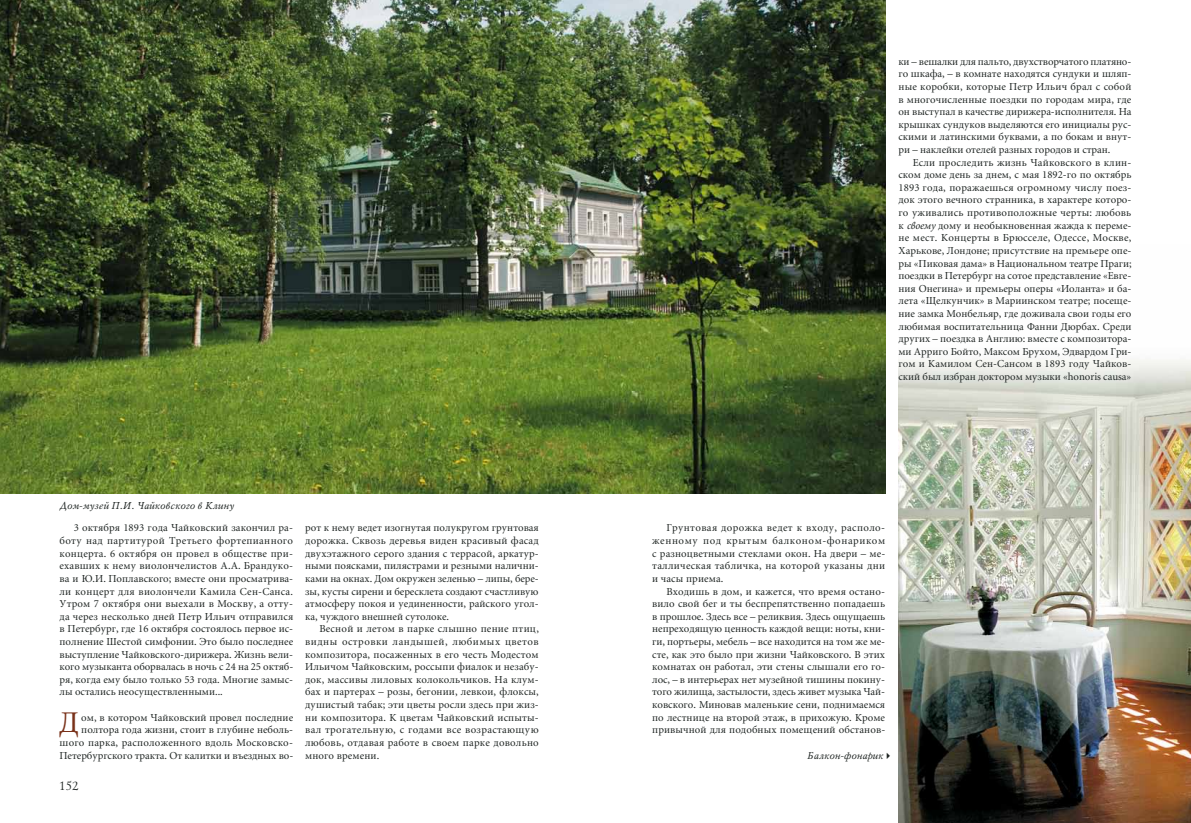
<style>
.page{position:relative;width:1191px;height:823px;background:#fff}
.page>*{position:absolute;margin:0;border:0;box-sizing:border-box;transform-origin:0 0}
.t1{font:29.5px "Miniature C";color:#793119}
.t2{font:12px "Lazurski C";color:#1d2321}
.t3{font:10.5px/12.6px "Miniature C";color:#1d2321;text-align:justify}
.t4{font:italic 10px "Mysl C";letter-spacing:.005em;color:#1d2321}
.s1{font-style:italic}
</style>
<div class="page">
<img style="left:898px;top:359px;width:293px;height:463px">
<img style="left:0;top:0;width:885px;height:493px">
<p class="t4" style="left:60px;top:500px;width:176px">Дом-музей П.И. Чайковского в Клину</p>
<p class="t3" style="left:60px;top:522px;width:235px;text-indent:14px">3 октября 1893 года Чайковский закончил ра&shy;боту над партитурой Третьего фортепианного концерта. 6 октября он провел в обществе при&shy;ехавших к нему виолончелистов А.А. Брандуко&shy;ва и Ю.И. Поплавского; вместе они просматрива&shy;ли концерт для виолончели Камила Сен-Санса.<br>Утром 7 октября они выехали в Москву, а отту&shy;да через несколько дней Петр Ильич отправился в Петербург, где 16 октября состоялось первое ис&shy;полнение Шестой симфонии. Это было последнее выступление Чайковского-дирижера. Жизнь вели&shy;кого музыканта оборвалась в ночь с 24 на 25 октяб&shy;ря, когда ему было только 53 года. Многие замыс&shy;лы остались неосуществленными...</p>
<h1 class="t1" style="left:59px;top:707px;width:21px">Д</h1>
<p class="t3" style="left:60px;top:711px;width:235px;text-align:right">ом, в котором Чайковский провел последние полтора года жизни, стоит в глубине неболь&shy;шого парка, расположенного вдоль Московско-Петербургского тракта. От калитки и въездных во-</p>
<p class="t2" style="left:59px;top:777px;width:21px">152</p>
<p class="t3" style="left:305px;top:522px;width:235px">рот к нему ведет изогнутая полукругом грунтовая дорожка. Сквозь деревья виден красивый фасад двухэтажного серого здания с террасой, аркатур&shy;ными поясками, пилястрами и резными налични&shy;ками на окнах. Дом окружен зеленью – липы, бере&shy;зы, кусты сирени и бересклета создают счастливую атмосферу покоя и уединенности, райского угол&shy;ка, чуждого внешней сутолоке.</p>
<p class="t3" style="left:305px;top:622px;width:235px;text-indent:14px">Весной и летом в парке слышно пение птиц, видны островки ландышей, любимых цветов композитора, посаженных в его честь Модестом Ильичом Чайковским, россыпи фиалок и незабу&shy;док, массивы лиловых колокольчиков. На клум&shy;бах и партерах – розы, бегонии, левкои, флоксы, душистый табак; эти цветы росли здесь при жиз&shy;ни композитора. К цветам Чайковский испыты&shy;вал трогательную, с годами все возрастающую любовь, отдавая работе в своем парке довольно много времени.</p>
<p class="t3" style="left:898px;top:55px;width:234px">ки – вешалки для пальто, двухстворчатого платяно&shy;го шкафа, – в комнате находятся сундуки и шляп&shy;ные коробки, которые Петр Ильич брал с собой в многочисленные поездки по городам мира, где он выступал в качестве дирижера-исполнителя. На крышках сундуков выделяются его инициалы рус&shy;скими и латинскими буквами, а по бокам и внут&shy;ри – наклейки отелей разных городов и стран.</p>
<p class="t3" style="left:898px;top:156px;width:235px;text-align:left;text-indent:14px">Если проследить жизнь Чайковского в клин&shy;ском доме день за днем, с мая 1892-го по октябрь 1893 года, поражаешься огромному числу поез&shy;док этого вечного странника, в характере которо&shy;го уживались противоположные черты: любовь к <span class="s1">своему</span> дому и необыкновенная жажда к переме&shy;не мест. Концерты в Брюсселе, Одессе, Москве, Харькове, Лондоне; присутствие на премьере опе&shy;ры «Пиковая дама» в Национальном театре Праги; поездки в Петербург на сотое представление «Евге&shy;ния Онегина» и премьеры оперы «Иоланта» и ба&shy;лета «Щелкунчик» в Мариинском театре; посеще&shy;ние замка Монбельяр, где доживала свои годы его любимая воспитательница Фанни Дюрбах. Среди других – поездка в Англию: вместе с композитора&shy;ми Арриго Бойто, Максом Брухом, Эдвардом Гри&shy;гом и Камилом Сен-Сансом в 1893 году Чайков&shy;ский был избран доктором музыки «honoris causa»</p>
<p class="t3" style="left:652px;top:522px;width:234px;text-indent:14px">Грунтовая дорожка ведет к входу, располо&shy;женному под крытым балконом-фонариком с разноцветными стеклами окон. На двери – ме&shy;таллическая табличка, на которой указаны дни и часы приема.</p>
<p class="t3" style="left:652px;top:585px;width:234px;text-align:left;text-indent:14px">Входишь в дом, и кажется, что время остано&shy;вило свой бег и ты беспрепятственно попадаешь в прошлое. Здесь все – реликвия. Здесь ощущаешь непреходящую ценность каждой вещи: ноты, кни&shy;ги, портьеры, мебель – все находится на том же ме&shy;сте, как это было при жизни Чайковского. В этих комнатах он работал, эти стены слышали его го&shy;лос, – в интерьерах нет музейной тишины покину&shy;того жилища, застылости, здесь живет музыка Чай&shy;ковского. Миновав маленькие сени, поднимаемся по лестнице на второй этаж, в прихожую. Кроме привычной для подобных помещений обстанов-</p>
<p class="t4" style="left:807px;top:749px;width:88px">Балкон-фонарик✔</p>
</div>
